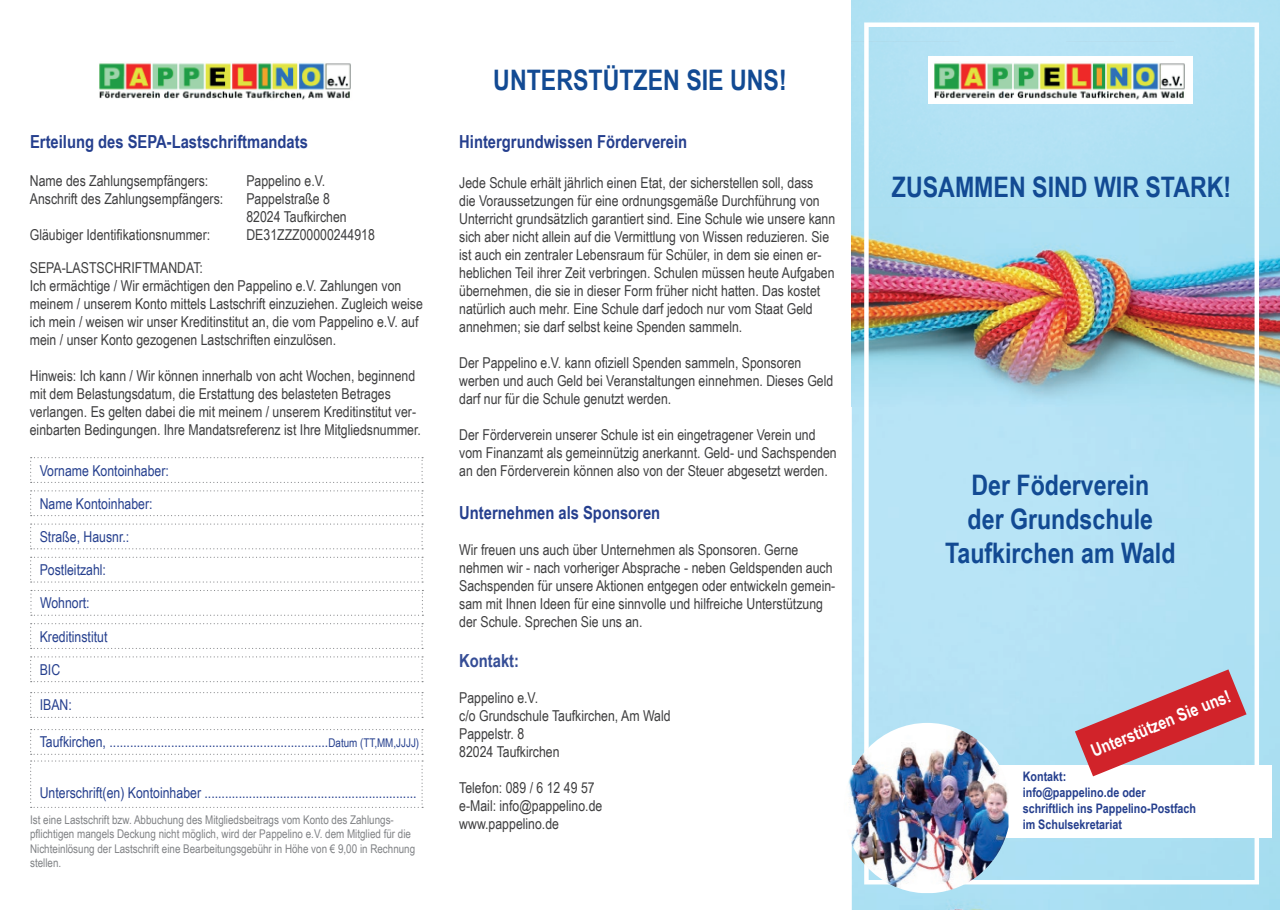
<style>
.page{position:relative;width:1280px;height:910px;background:#fff}
.page>*{position:absolute;margin:0;border:0;box-sizing:border-box;transform-origin:0 0}
.t1{font:700 28.2px/33.9px "Arial Narrow";color:#124a93;text-align:center}
.t2{font:700 18px "Arial Narrow";color:#253f8e}
.t3{font:700 18px "Arial Narrow";color:#354d96}
.t4{font:700 17.7px "Arial Narrow";color:#fff}
.t5{font:15px/18px "Arial Narrow";color:#3e3e3f}
.t6{font:15px "Arial Narrow";color:#253f8e}
.t7{font:700 13.05px/15.8px "Arial Narrow";color:#253f8e}
.t8{font:12px/14.4px "Arial Narrow";color:#808285}
.s1{font-size:12px}
</style>
<div class="page">
<img style="left:852px;top:0;width:428px;height:910px">
<img style="left:852px;top:289px;width:428px;height:117px">
<div style="left:710px;top:765px;width:561px;height:73px;background:#fff"></div>
<div style="left:864px;top:22px;width:395px;height:862px;border:4px solid #fff"></div>
<img style="left:848px;top:723px;width:160px;height:170px">
<img style="left:928px;top:57px;width:264px;height:46px">
<svg style="left:1075px;top:669px;width:171px;height:107px;background:#c5909c"></svg>
<svg style="left:30px;top:457px;width:393px;height:26px"></svg>
<svg style="left:30px;top:490px;width:393px;height:26px"></svg>
<svg style="left:30px;top:523px;width:393px;height:26px"></svg>
<svg style="left:30px;top:557px;width:393px;height:26px"></svg>
<svg style="left:30px;top:590px;width:393px;height:26px"></svg>
<svg style="left:30px;top:623px;width:393px;height:26px"></svg>
<svg style="left:30px;top:656px;width:393px;height:26px"></svg>
<svg style="left:30px;top:692px;width:393px;height:26px"></svg>
<svg style="left:30px;top:729px;width:393px;height:79px"></svg>
<img style="left:99px;top:63px;width:252px;height:37px">
<p class="t2" style="left:30px;top:128px;width:279px">Erteilung des SEPA-Lastschriftmandats</p>
<p class="t5" style="left:246px;top:171px;width:130px">Pappelino e.V.<br>Pappelstraße 8<br>82024 Taufkirchen<br>DE31ZZZ00000244918</p>
<p class="t5" style="left:30px;top:171px;width:195px">Name des Zahlungsempfängers:<br>Anschrift des Zahlungsempfängers:</p>
<p class="t5" style="left:30px;top:218px;width:182px;line-height:32.4px">Gläubiger Identifikationsnummer:<br>SEPA-LASTSCHRIFTMANDAT:</p>
<p class="t5" style="left:30px;top:276px;width:395px">Ich ermächtige / Wir ermächtigen den Pappelino e.V. Zahlungen von meinem / unserem Konto mittels Lastschrift einzuziehen. Zugleich weise ich mein / weisen wir unser Kreditinstitut an, die vom Pappelino e.V. auf mein / unser Konto gezogenen Lastschriften einzulösen.</p>
<p class="t5" style="left:30px;top:366px;width:393px">Hinweis: Ich kann / Wir können innerhalb von acht Wochen, beginnend mit dem Belastungsdatum, die Erstattung des belasteten Betrages verlangen. Es gelten dabei die mit meinem / unserem Kreditinstitut ver&shy;einbarten Bedingungen. Ihre Mandatsreferenz ist Ihre Mitgliedsnummer.</p>
<p class="t6" style="left:40px;top:459px;width:131px">Vorname Kontoinhaber:</p>
<p class="t6" style="left:40px;top:492px;width:114px">Name Kontoinhaber:</p>
<p class="t6" style="left:40px;top:526px;width:91px">Straße, Hausnr.:</p>
<p class="t6" style="left:40px;top:559px;width:68px">Postleitzahl:</p>
<p class="t6" style="left:40px;top:592px;width:51px">Wohnort:</p>
<p class="t6" style="left:40px;top:625px;width:69px">Kreditinstitut</p>
<p class="t6" style="left:40px;top:658px;width:22px">BIC</p>
<p class="t6" style="left:40px;top:694px;width:34px">IBAN:</p>
<p class="t6" style="left:40px;top:731px;width:381px">Taufkirchen, ................................................................<span class="s1">Datum (TT,MM,JJJJ)</span></p>
<p class="t6" style="left:40px;top:782px;width:378px">Unterschrift(en) Kontoinhaber ..............................................................</p>
<p class="t8" style="left:30px;top:812px;width:387px">Ist eine Lastschrift bzw. Abbuchung des Mitgliedsbeitrags vom Konto des Zahlungs&shy;pflichtigen mangels Deckung nicht möglich, wird der Pappelino e.V. dem Mitglied für die Nichteinlösung der Lastschrift eine Bearbeitungsgebühr in Höhe von € 9,00 in Rechnung stellen.</p>
<h1 class="t1" style="left:493px;top:62px;width:295px">UNTERSTÜTZEN SIE UNS!</h1>
<p class="t2" style="left:459px;top:128px;width:230px">Hintergrundwissen Fö rderverein</p>
<p class="t5" style="left:459px;top:173px;width:378px">Jede Schule erhä lt jä hrlich einen Etat, der sicherstellen soll, dass<br>die Voraussetzungen fü r eine ordnungsgemä ße Durchfü hrung von Unterricht grundsä tzlich garantiert sind. Eine Schule wie unsere kann sich aber nicht allein auf die Vermittlung von Wissen reduzieren. Sie ist auch ein zentraler Lebensraum fü r Schü ler, in dem sie einen er&shy;heblichen Teil ihrer Zeit verbringen. Schulen mü ssen heute Aufgaben ü bernehmen, die sie in dieser Form frü her nicht hatten. Das kostet natü rlich auch mehr. Eine Schule darf jedoch nur vom Staat Geld annehmen; sie darf selbst keine Spenden sammeln.</p>
<p class="t5" style="left:459px;top:353px;width:376px">Der Pappelino e.V. kann ofiziell Spenden sammeln, Sponsoren werben und auch Geld bei Veranstaltungen einnehmen. Dieses Geld darf nur fü r die Schule genutzt werden.</p>
<p class="t5" style="left:459px;top:425px;width:379px">Der Fö rderverein unserer Schule ist ein eingetragener Verein und vom Finanzamt als gemeinnü tzig anerkannt. Geld- und Sachspenden an den Fö rderverein kö nnen also von der Steuer abgesetzt werden.</p>
<p class="t2" style="left:459px;top:499px;width:202px">Unternehmen als Sponsoren</p>
<p class="t5" style="left:459px;top:540px;width:378px">Wir freuen uns auch über Unternehmen als Sponsoren. Gerne nehmen wir - nach vorheriger Absprache - neben Geldspenden auch Sachspenden für unsere Aktionen entgegen oder entwickeln gemein&shy;sam mit Ihnen Ideen für eine sinnvolle und hilfreiche Unterstützung der Schule. Sprechen Sie uns an.</p>
<p class="t3" style="left:459px;top:647px;width:61px">Kontakt:</p>
<p class="t5" style="left:459px;top:688px;width:213px">Pappelino e.V.<br>c/o Grundschule Taufkirchen, Am Wald<br>Pappelstr. 8<br>82024 Taufkirchen</p>
<p class="t5" style="left:459px;top:778px;width:145px">Telefon: 089 / 6 12 49 57 e-Mail: info@pappelino.de www.pappelino.de</p>
<h1 class="t1" style="left:892px;top:168px;width:341px">ZUSAMMEN SIND WIR STARK!</h1>
<h1 class="t1" style="left:945px;top:467px;width:232px">Der Föderverein<br>der Grundschule<br>Taufkirchen am Wald</h1>
<p class="t4" style="left:1087px;top:738px;width:150px;rotate:-22deg">Unterstützen Sie uns!</p>
<p class="t7" style="left:1023px;top:768px;width:175px">Kontakt:<br>info@pappelino.de oder schriftlich ins Pappelino-Postfach im Schulsekretariat</p>
</div>
